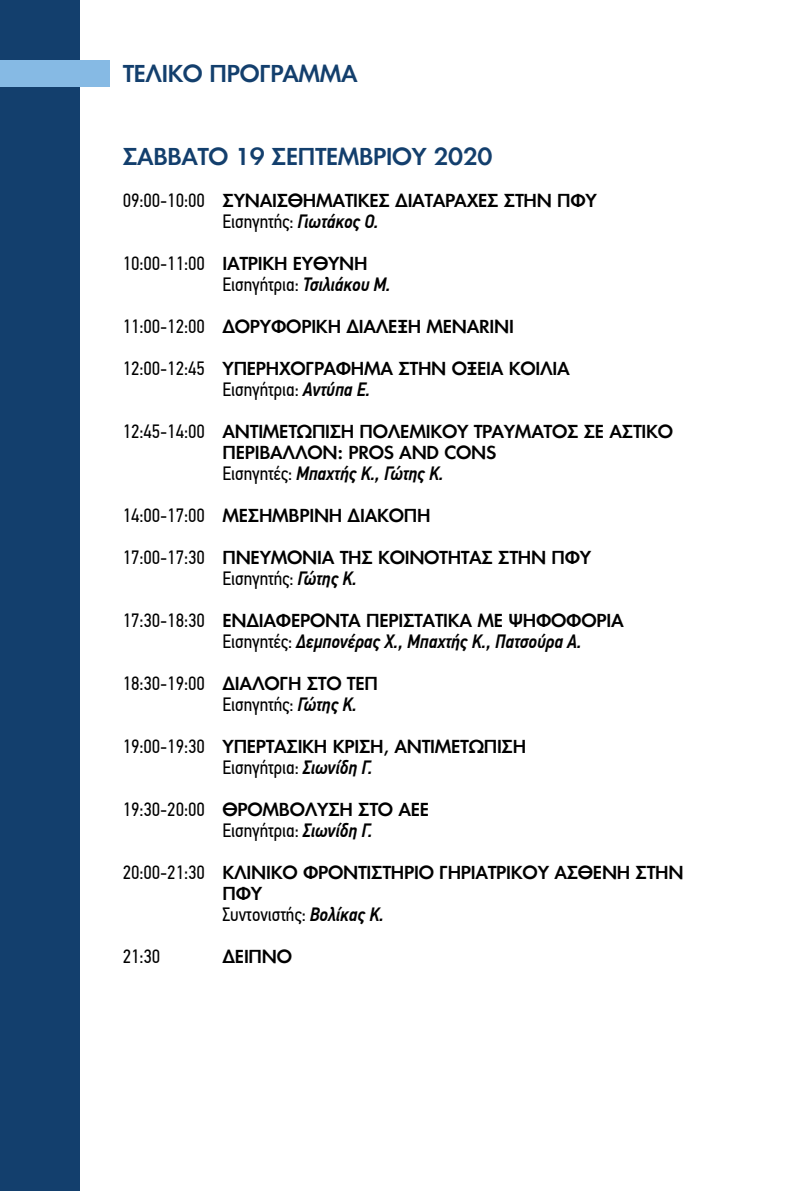
<style>
.page{position:relative;width:794px;height:1191px;background:#fff}
.page>*{position:absolute;margin:0;border:0;box-sizing:border-box;transform-origin:0 0}
.t1{font:500 22.75px "PF Futura Neu";letter-spacing:-.015em;color:#133f6d}
.t2{font:19.25px "PF Din Text Cond Pro";letter-spacing:-.005em;color:#000}
.t3{font:italic 500 19.25px "PF Din Text Cond Pro";letter-spacing:-.005em;color:#000}
.t4{font:500 17.5px/21px "PF Futura Neu";letter-spacing:-.015em;color:#000}
.s1{font-family:"PF Din Text Cond Pro";font-weight:400;font-size:19.25px}
.s2{font-weight:500;font-style:italic}
.s3{font-weight:400;font-style:normal}
</style>
<div class="page">
<div style="left:0;top:0;width:79px;height:1191px;background:#133f6d"></div>
<div style="left:0;top:61px;width:109px;height:26px;background:#86bae4"></div>
<h1 class="t1" style="left:123px;top:59px;width:236px">ΤΕΛΙΚΟ ΠΡΟΓΡΑΜΜΑ</h1>
<h1 class="t1" style="left:123px;top:141px;width:371px">ΣΑΒΒΑΤΟ 19 ΣΕΠΤΕΜΒΡΙΟΥ 2020</h1>
<p class="t4" style="left:123px;top:189px;width:476px"><span class="s1">09:00-10:00</span> ΣΥΝΑΙΣΘΗΜΑΤΙΚΕΣ ΔΙΑΤΑΡΑΧΕΣ ΣΤΗΝ ΠΦΥ</p>
<p class="t2" style="left:222px;top:210px;width:158px">Εισηγητής: <span class="s2">Γιωτάκος Ο.</span></p>
<p class="t4" style="left:123px;top:252px;width:246px"><span class="s1">10:00-11:00</span> ΙΑΤΡΙΚΗ ΕΥΘΥΝΗ</p>
<p class="t2" style="left:222px;top:273px;width:170px">Εισηγήτρια: <span class="s2">Τσιλιάκου Μ.</span></p>
<p class="t4" style="left:123px;top:315px;width:393px"><span class="s1">11:00-12:00</span> ΔΟΡΥΦΟΡΙΚΗ ΔΙΑΛΕΞΗ MENARINI</p>
<p class="t4" style="left:123px;top:357px;width:448px"><span class="s1">12:00-12:45</span> ΥΠΕΡΗΧΟΓΡΑΦΗΜΑ ΣΤΗΝ ΟΞΕΙΑ ΚΟΙΛΙΑ</p>
<p class="t2" style="left:222px;top:378px;width:149px">Εισηγήτρια: <span class="s2">Αντύπα Ε.</span></p>
<p class="t4" style="left:222px;top:420px;width:452px;text-indent:-100px"><span class="s1">12:45-14:00</span> ΑΝΤΙΜΕΤΩΠΙΣΗ ΠΟΛΕΜΙΚΟΥ ΤΡΑΥΜΑΤΟΣ ΣΕ ΑΣΤΙΚΟ<br>ΠΕΡΙΒΑΛΛΟΝ: PROS AND CONS</p>
<p class="t3" style="left:222px;top:462px;width:223px"><span class="s3">Εισηγητές:</span> Μπαχτής Κ., Γώτης Κ.</p>
<p class="t4" style="left:123px;top:504px;width:309px"><span class="s1">14:00-17:00</span> ΜΕΣΗΜΒΡΙΝΗ ΔΙΑΚΟΠΗ</p>
<p class="t4" style="left:123px;top:546px;width:470px"><span class="s1">17:00-17:30</span> ΠΝΕΥΜΟΝΙΑ ΤΗΣ ΚΟΙΝΟΤΗΤΑΣ ΣΤΗΝ ΠΦΥ</p>
<p class="t2" style="left:222px;top:567px;width:136px">Εισηγητής: <span class="s2">Γώτης Κ.</span></p>
<p class="t4" style="left:123px;top:609px;width:502px"><span class="s1">17:30-18:30</span> ΕΝΔΙΑΦΕΡΟΝΤΑ ΠΕΡΙΣΤΑΤΙΚΑ ΜΕ ΨΗΦΟΦΟΡΙΑ</p>
<p class="t3" style="left:222px;top:630px;width:361px"><span class="s3">Εισηγητές:</span> Δεμπονέρας Χ., Μπαχτής Κ., Πατσούρα Α.</p>
<p class="t4" style="left:123px;top:672px;width:257px"><span class="s1">18:30-19:00</span> ΔΙΑΛΟΓΗ ΣΤΟ ΤΕΠ</p>
<p class="t2" style="left:222px;top:693px;width:136px">Εισηγητής: <span class="s2">Γώτης Κ.</span></p>
<p class="t4" style="left:123px;top:735px;width:405px"><span class="s1">19:00-19:30</span> ΥΠΕΡΤΑΣΙΚΗ ΚΡΙΣΗ, ΑΝΤΙΜΕΤΩΠΙΣΗ</p>
<p class="t2" style="left:222px;top:756px;width:152px">Εισηγήτρια: <span class="s2">Σιωνίδη Γ.</span></p>
<p class="t4" style="left:123px;top:798px;width:308px"><span class="s1">19:30-20:00</span> ΘΡΟΜΒΟΛΥΣΗ ΣΤΟ ΑΕΕ</p>
<p class="t2" style="left:222px;top:819px;width:152px">Εισηγήτρια: <span class="s2">Σιωνίδη Γ.</span></p>
<p class="t4" style="left:222px;top:861px;width:462px;text-indent:-100px"><span class="s1">20:00-21:30</span> ΚΛΙΝΙΚΟ ΦΡΟΝΤΙΣΤΗΡΙΟ ΓΗΡΙΑΤΡΙΚΟΥ ΑΣΘΕΝΗ ΣΤΗΝ<br>ΠΦΥ</p>
<p class="t2" style="left:222px;top:903px;width:163px">Συντονιστής: <span class="s2">Βολίκας Κ.</span></p>
<p class="t2" style="left:123px;top:945px;width:39px">21:30</p>
<p class="t4" style="left:222px;top:945px;width:71px">ΔΕΙΠΝΟ</p>
</div>
